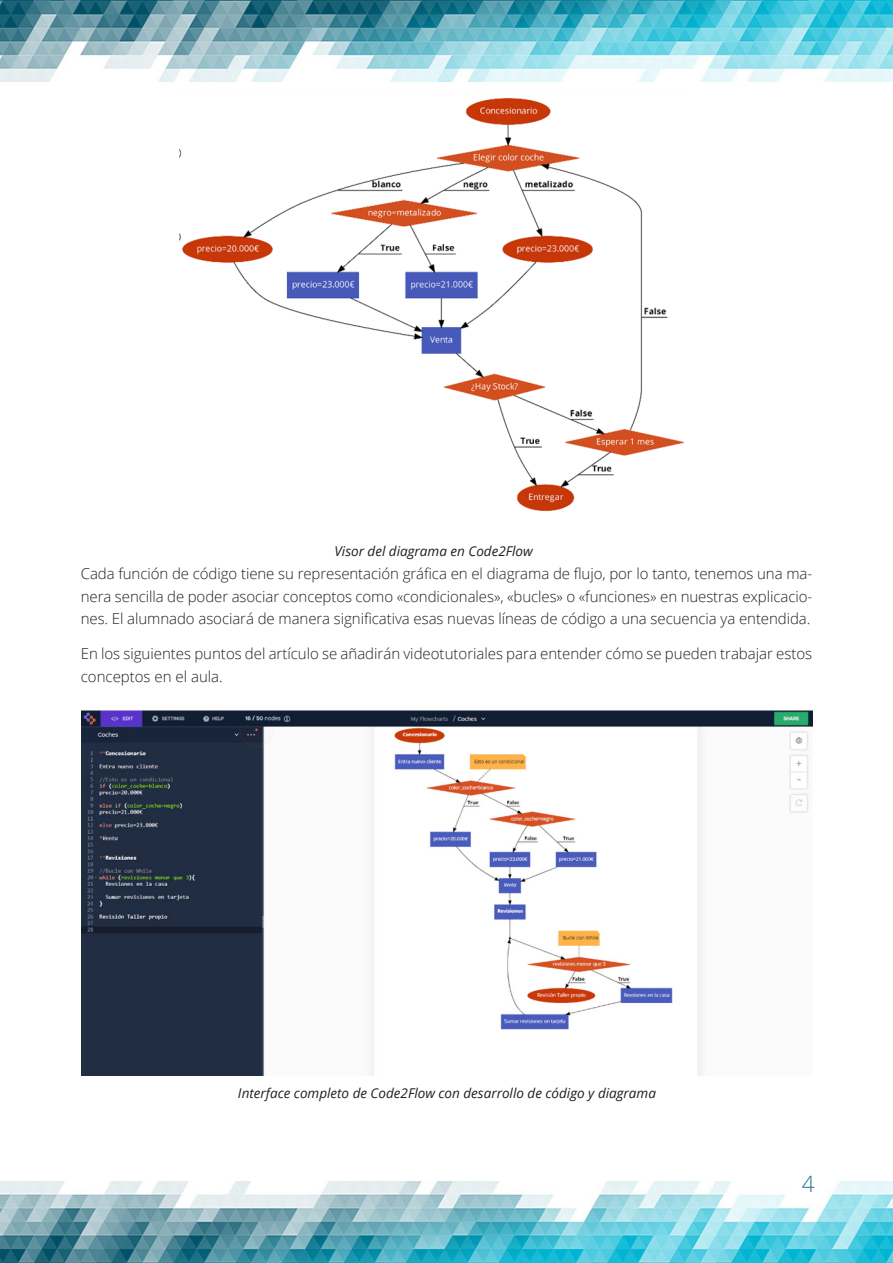
<style>
.page{position:relative;width:893px;height:1263px;background:#fff}
.page>*{position:absolute;margin:0;border:0;box-sizing:border-box;transform-origin:0 0}
.t1{font:300 22.5px "Open Sans";color:#22728e}
.base{font:300 15px/22.5px "Open Sans";color:#231f20;text-align:justify}
.Pies_de_foto{font:italic 13.5px "Open Sans";color:#231f20}
</style>
<div class="page">
<img style="left:0;top:0;width:893px;height:81px">
<img style="left:0;top:1182px;width:893px;height:81px">
<img style="left:179px;top:97px;width:505px;height:414px">
<img style="left:81px;top:710px;width:732px;height:365px">
<p class="Pies_de_foto" style="left:335px;top:542px;width:200px">Visor del diagrama en Code2Flow</p>
<p class="base" style="left:81px;top:562px;width:733px">Cada función de código tiene su representación gráfica en el diagrama de flujo, por lo tanto, tenemos una ma&shy;nera sencilla de poder asociar conceptos como «condicionales», «bucles» o «funciones» en nuestras explicacio&shy;nes. El alumnado asociará de manera significativa esas nuevas líneas de código a una secuencia ya entendida.</p>
<p class="base" style="left:81px;top:642px;width:733px">En los siguientes puntos del artículo se añadirán videotutoriales para entender cómo se pueden trabajar estos conceptos en el aula.</p>
<p class="Pies_de_foto" style="left:238px;top:1084px;width:419px">Interface completo de Code2Flow con desarrollo de código y diagrama</p>
<h1 class="t1" style="left:802px;top:1168px;width:14px">4</h1>
</div>
